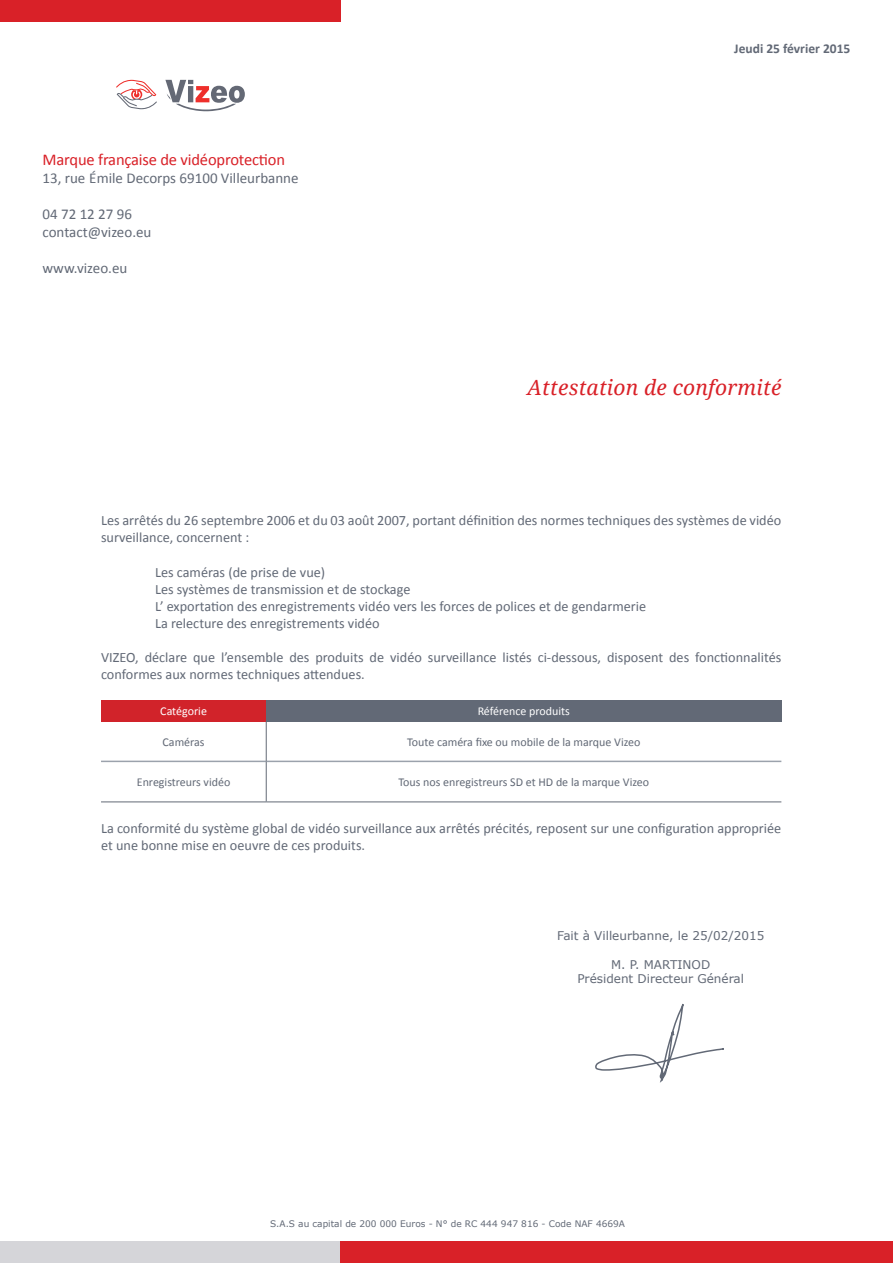
<style>
.page{position:relative;width:893px;height:1263px;background:#fff}
.page>*{position:absolute;margin:0;border:0;box-sizing:border-box;transform-origin:0 0}
.t1{font:italic 21px "Droid Serif";letter-spacing:.01em;color:#d92128}
.t2{font:16.5px "Calibri";letter-spacing:-.01em;color:#d92128}
.t3{font:15px/18px "Calibri";color:#626976}
.T1{font:14.25px/17.1px "Calibri";color:#626976}
.t4{font:700 13.5px "Calibri";color:#626976}
.contenu{font:12px "Calibri";color:#626976}
.t5{font:12px "Verdana";color:#626976}
.contenu-2{font:12px "Calibri";color:#fff}
.t6{font:9px "Verdana";color:#626976}
</style>
<div class="page">
<div style="left:0;top:0;width:340px;height:21px;background:#d92128"></div>
<div style="left:0;top:1242px;width:340px;height:21px;background:#d5d5d9"></div>
<div style="left:340px;top:1242px;width:553px;height:21px;background:#d92128"></div>
<svg style="left:116px;top:79px;width:41px;height:30px"></svg>
<svg style="left:165px;top:80px;width:80px;height:31px"></svg>
<div style="left:101px;top:700px;width:165px;height:21px;background:#d1232a"></div>
<div style="left:266px;top:700px;width:515px;height:21px;background:#626976"></div>
<hr style="left:101px;top:761px;width:165px;height:1px;background:#9ba2ac">
<hr style="left:267px;top:761px;width:514px;height:1px;background:#9ba2ac">
<hr style="left:266px;top:721px;width:1px;height:40px;background:#626976">
<hr style="left:266px;top:761px;width:1px;height:40px;background:#626976">
<hr style="left:101px;top:801px;width:165px;height:1px;background:#626976">
<hr style="left:266px;top:801px;width:515px;height:1px;background:#626976">
<svg style="left:595px;top:1003px;width:129px;height:80px"></svg>
<p class="t2" style="left:43px;top:150px;width:244px">Marque française de vidéoprotection</p>
<p class="t3" style="left:43px;top:170px;width:258px">13, rue Émile Decorps 69100 Villeurbanne</p>
<p class="t3" style="left:43px;top:206px;width:110px">04 72 12 27 96 contact@vizeo.eu</p>
<p class="t3" style="left:43px;top:260px;width:86px">www.vizeo.eu</p>
<p class="t4" style="left:734px;top:40px;width:118px">Jeudi 25 février 2015</p>
<h1 class="t1" style="left:527px;top:375px;width:256px">Attestation de conformité</h1>
<p class="T1" style="left:101px;top:512px;width:682px">Les arrêtés du 26 septembre 2006 et du 03 août 2007, portant définition des normes techniques des systèmes de vidéo surveillance, concernent :</p>
<p class="T1" style="left:155px;top:563px;width:172px">Les caméras (de prise de vue)</p>
<p class="T1" style="left:155px;top:580px;width:257px">Les systèmes de transmission et de stockage</p>
<p class="T1" style="left:155px;top:597px;width:493px">L’ exportation des enregistrements vidéo vers les forces de polices et de gendarmerie</p>
<p class="T1" style="left:155px;top:615px;width:226px">La relecture des enregistrements vidéo</p>
<p class="T1" style="left:101px;top:649px;width:682px">VIZEO, déclare que l’ensemble des produits de vidéo surveillance listés ci-dessous, disposent des fonctionnalités conformes aux normes techniques attendues.</p>
<p class="contenu-2" style="left:160px;top:704px;width:48px">Catégorie</p>
<p class="contenu-2" style="left:478px;top:704px;width:94px">Référence produits</p>
<p class="contenu" style="left:163px;top:734px;width:44px">Caméras</p>
<p class="contenu" style="left:407px;top:734px;width:235px">Toute caméra fixe ou mobile de la marque Vizeo</p>
<p class="contenu" style="left:137px;top:774px;width:95px">Enregistreurs vidéo</p>
<p class="contenu" style="left:398px;top:774px;width:252px">Tous nos enregistreurs SD et HD de la marque Vizeo</p>
<p class="T1" style="left:101px;top:820px;width:682px">La conformité du système global de vidéo surveillance aux arrêtés précités, reposent sur une configuration appropriée et une bonne mise en oeuvre de ces produits.</p>
<p class="t5" style="left:557px;top:927px;width:209px">Fait à Villeurbanne, le 25/02/2015</p>
<p class="t5" style="left:611px;top:956px;width:101px">M. P. MARTINOD</p>
<p class="t5" style="left:577px;top:970px;width:168px">Président Directeur Général</p>
<p class="t6" style="left:270px;top:1218px;width:356px">S.A.S au capital de 200 000 Euros - N° de RC 444 947 816 - Code NAF 4669A</p>
</div>
